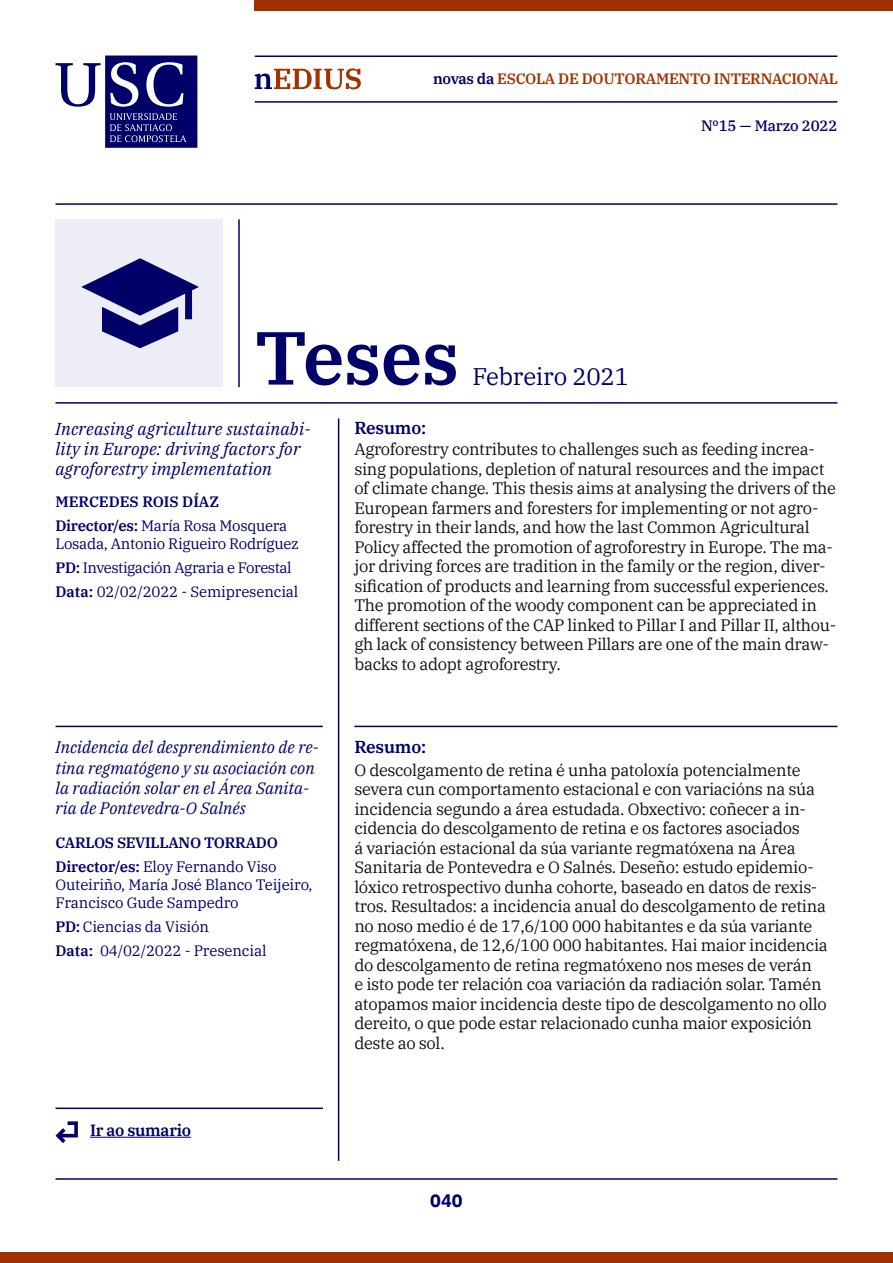
<style>
.page{position:relative;width:893px;height:1263px;background:#fff}
.page>*{position:absolute;margin:0;border:0;box-sizing:border-box;transform-origin:0 0}
.t1{font:600 75px "IBM Plex Serif";letter-spacing:-.01em;color:#000069}
.t2{font:24px "IBM Plex Serif";letter-spacing:-.01em;color:#000069}
.t3{font:700 18px "IBM Plex Sans";color:#000069}
.t4{font:italic 17.25px/20.2px "IBM Plex Serif";letter-spacing:.01em;color:#000069}
.t5{font:600 17.25px "IBM Plex Serif";letter-spacing:-.01em;color:#000069}
.t6{font:16.5px/19.5px "IBM Plex Serif";letter-spacing:-.02em;color:#121212}
.t7{font:italic 16.5px/20.2px "IBM Plex Serif";color:#000069}
.t8{font:600 16.2px "IBM Plex Serif";letter-spacing:-.02em;color:#000069}
.t9{font:15px/24px "IBM Plex Serif";letter-spacing:-.01em;color:#000069}
.t10{font:600 15px/24px "IBM Plex Serif";letter-spacing:-.02em;color:#000069}
.t11{font:600 15px/24px "IBM Plex Serif";color:#000069}
.t12{font:600 15px "IBM Plex Serif";letter-spacing:-.02em;color:#a13300}
.t13{font:500 15px "IBM Plex Serif";letter-spacing:-.01em;color:#000069}
.s1{color:#000069}
.s2{font-weight:400}
.s3{font-weight:600}
</style>
<div class="page">
<hr style="left:255px;top:56px;width:582px;height:1px;background:#000069">
<hr style="left:255px;top:101px;width:582px;height:2px;background:#000069">
<div style="left:255px;top:0;width:638px;height:10px;background:#a03200"></div>
<div style="left:0;top:1252px;width:893px;height:11px;background:#a03200"></div>
<hr style="left:90px;top:1137px;width:101px;height:1px;background:#000069">
<hr style="left:56px;top:1107px;width:267px;height:2px;background:#000069">
<svg style="left:56px;top:1121px;width:22px;height:22px"></svg>
<hr style="left:56px;top:1178px;width:781px;height:2px;background:#000069">
<svg style="left:255px;top:68px;width:106px;height:21px"></svg>
<div style="left:56px;top:219px;width:167px;height:168px;background:#ededf5"></div>
<hr style="left:56px;top:203px;width:781px;height:2px;background:#000069">
<svg style="left:81px;top:258px;width:118px;height:90px"></svg>
<hr style="left:338px;top:418px;width:1px;height:743px;background:#000069">
<hr style="left:238px;top:219px;width:2px;height:168px;background:#000069">
<hr style="left:56px;top:402px;width:781px;height:2px;background:#000069">
<svg style="left:56px;top:56px;width:141px;height:92px"></svg>
<hr style="left:56px;top:726px;width:267px;height:1px;background:#000069">
<hr style="left:354px;top:726px;width:483px;height:1px;background:#000069">
<p class="t12" style="left:433px;top:67px;width:407px"><span class="s1">novas da</span> ESCOLA DE DOUTORAMENTO INTERNACIONAL</p>
<p class="t13" style="left:701px;top:114px;width:138px">Nº15 — Marzo 2022</p>
<h1 class="t1" style="left:255px;top:299px;width:206px">Teses</h1>
<h2 class="t2" style="left:472px;top:358px;width:158px">Febreiro 2021</h2>
<p class="t4" style="left:56px;top:417px;width:257px">Increasing agriculture sustainabi&shy;lity in Europe: driving factors for agroforestry implementation</p>
<p class="t11" style="left:56px;top:488px;width:233px">MERCEDES ROIS DÍAZ<br>Director/es: <span class="s2">María Rosa Mosquera</span></p>
<p class="t9" style="left:56px;top:530px;width:245px">Losada, Antonio Rigueiro Rodríguez<br><span class="s3">PD:</span> Investigación Agraria e Forestal<br><span class="s3">Data:</span> 02/02/2022 - Semipresencial</p>
<p class="t7" style="left:56px;top:736px;width:265px">Incidencia del desprendimiento de re&shy;tina regmatógeno y su asociación con la radiación solar en el Área Sanita&shy;ria de Pontevedra-O Salnés</p>
<p class="t10" style="left:56px;top:829px;width:224px">CARLOS SEVILLANO TORRADO<br>Director/es: <span class="s2">Eloy Fernando Viso</span></p>
<p class="t9" style="left:56px;top:874px;width:259px;line-height:18px">Outeiriño, María José Blanco Teijeiro,<br>Francisco Gude Sampedro</p>
<p class="t9" style="left:56px;top:913px;width:213px"><span class="s3">PD:</span> Ciencias da Visión<br><span class="s3">Data:</span> 04/02/2022 - Presencial</p>
<p class="t8" style="left:90px;top:1118px;width:103px">Ir ao sumario</p>
<p class="t5" style="left:354px;top:414px;width:73px">Resumo:</p>
<p class="t6" style="left:354px;top:438px;width:483px">Agroforestry contributes to challenges such as feeding increa&shy;sing populations, depletion of natural resources and the impact of climate change. This thesis aims at analysing the drivers of the European farmers and foresters for implementing or not agro&shy;forestry in their lands, and how the last Common Agricultural Policy affected the promotion of agroforestry in Europe. The ma&shy;jor driving forces are tradition in the family or the region, diver&shy;sification of products and learning from successful experiences.<br>The promotion of the woody component can be appreciated in different sections of the CAP linked to Pillar I and Pillar II, althou&shy;gh lack of consistency between Pillars are one of the main draw&shy;backs to adopt agroforestry.</p>
<p class="t5" style="left:354px;top:733px;width:73px">Resumo:</p>
<p class="t6" style="left:354px;top:759px;width:475px">O descolgamento de retina é unha patoloxía potencialmente severa cun comportamento estacional e con variacións na súa incidencia segundo a área estudada. Obxectivo: coñecer a in&shy;cidencia do descolgamento de retina e os factores asociados<br>á variación estacional da súa variante regmatóxena na Área Sanitaria de Pontevedra e O Salnés. Deseño: estudo epidemio&shy;lóxico retrospectivo dunha cohorte, baseado en datos de rexis&shy;tros. Resultados: a incidencia anual do descolgamento de retina no noso medio é de 17,6/100 000 habitantes e da súa variante regmatóxena, de 12,6/100 000 habitantes. Hai maior incidencia do descolgamento de retina regmatóxeno nos meses de verán<br>e isto pode ter relación coa variación da radiación solar. Tamén atopamos maior incidencia deste tipo de descolgamento no ollo dereito, o que pode estar relacionado cunha maior exposición deste ao sol.</p>
<p class="t3" style="left:430px;top:1186px;width:34px">040</p>
</div>
